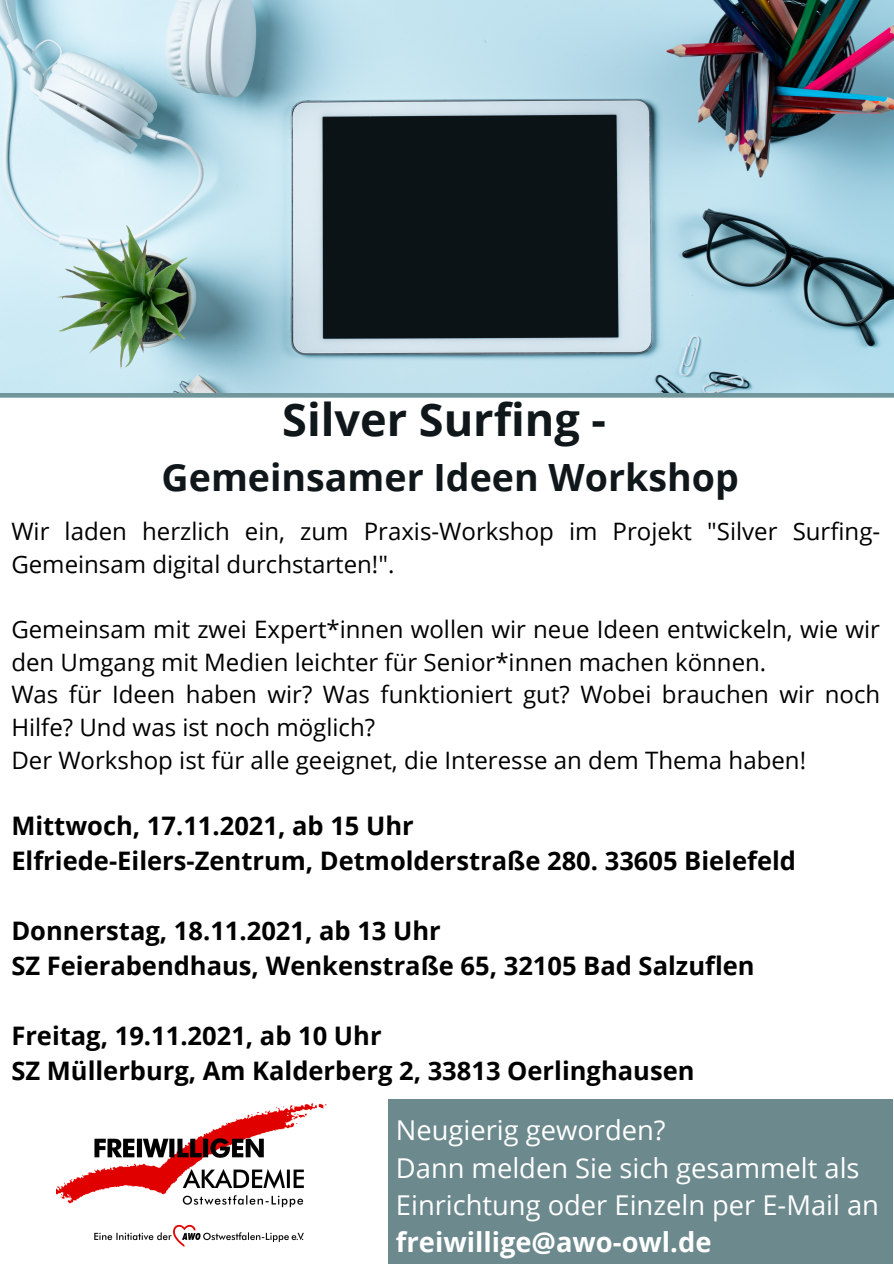
<style>
.page{position:relative;width:894px;height:1264px;background:#fff}
.page>*{position:absolute;margin:0;border:0;box-sizing:border-box;transform-origin:0 0}
.t1{font:700 45px "Open Sans";color:#10171b}
.t2{font:700 37.5px "Open Sans";color:#10171b}
.t3{font:27.3px/37.2px "Open Sans";color:#fff}
.t4{font:700 25.5px "Open Sans";color:#000}
.t5{font:24px/32.7px "Open Sans";color:#000}
.s1{font-weight:700}
</style>
<div class="page">
<svg style="left:0;top:392px;width:893px;height:5px;background:#7ea3a9"></svg>
<img style="left:0;top:0;width:893px;height:392px">
<img style="left:57px;top:1103px;width:270px;height:144px">
<div style="left:388px;top:1099px;width:504px;height:164px;background:#6c898d"></div>
<p class="t1" style="left:282px;top:388px;width:325px">Silver Surfing -</p>
<p class="t2" style="left:162px;top:451px;width:578px">Gemeinsamer Ideen Workshop</p>
<p class="t5" style="left:11px;top:514px;width:870px">Wir laden herzlich ein, zum Praxis-Workshop im Projekt "Silver Surfing-<br>Gemeinsam digital durchstarten!".</p>
<p class="t5" style="left:11px;top:612px;width:869px">Gemeinsam mit zwei Expert*innen wollen wir neue Ideen entwickeln, wie wir den Umgang mit Medien leichter für Senior*innen machen können.</p>
<p class="t5" style="left:11px;top:677px;width:870px">Was für Ideen haben wir? Was funktioniert gut? Wobei brauchen wir noch<br>Hilfe? Und was ist noch möglich?</p>
<p class="t5" style="left:11px;top:743px;width:796px">Der Workshop ist für alle geeignet, die Interesse an dem Thema haben!</p>
<p class="t4" style="left:11px;top:808px;width:404px">Mittwoch, 17.11.2021, ab 15 Uhr</p>
<p class="t4" style="left:11px;top:843px;width:786px">Elfriede-Eilers-Zentrum, Detmolderstraße 280. 33605 Bielefeld</p>
<p class="t4" style="left:11px;top:912px;width:431px">Donnerstag, 18.11.2021, ab 13 Uhr</p>
<p class="t4" style="left:11px;top:947px;width:744px">SZ Feierabendhaus, Wenkenstraße 65, 32105 Bad Salzuflen</p>
<p class="t4" style="left:11px;top:1017px;width:371px">Freitag, 19.11.2021, ab 10 Uhr</p>
<p class="t4" style="left:11px;top:1052px;width:684px">SZ Müllerburg, Am Kalderberg 2, 33813 Oerlinghausen</p>
<p class="t3" style="left:396px;top:1111px;width:271px">Neugierig geworden?</p>
<p class="t3" style="left:396px;top:1148px;width:484px">Dann melden Sie sich gesammelt als<br>Einrichtung oder Einzeln per E-Mail an <span class="s1">freiwillige@awo-owl.de</span></p>
</div>
